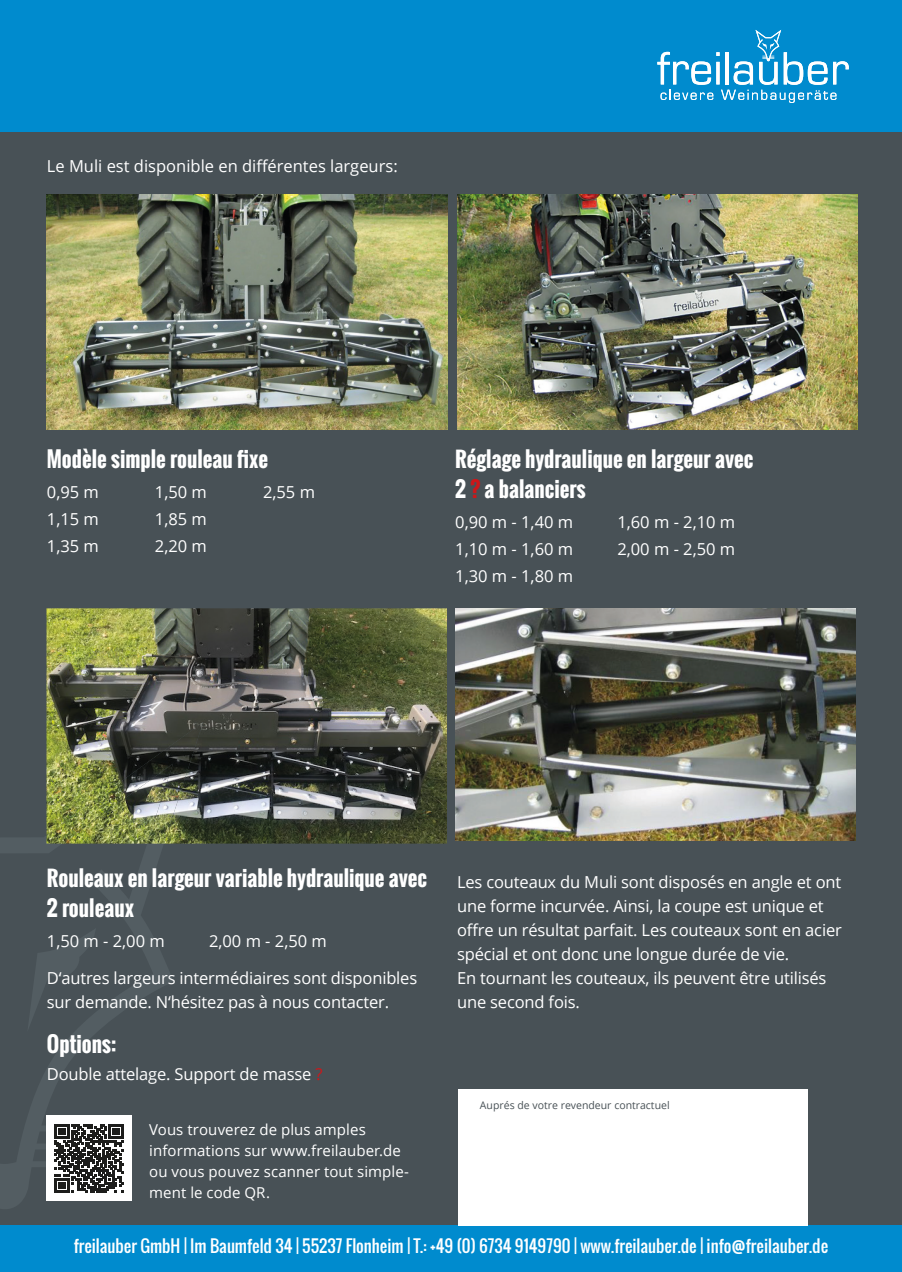
<style>
.page{position:relative;width:902px;height:1272px;background:#fff}
.page>*{position:absolute;margin:0;border:0;box-sizing:border-box;transform-origin:0 0}
.t1{font:700 21px/30px "Oswald";color:#fff}
.t2{font:16.5px/24px "Open Sans";letter-spacing:-.01em;color:#fff}
.t3{font:16.5px "Oswald";color:#fff}
.t4{font:15px/21px "Open Sans";letter-spacing:.005em;color:#fff}
.t5{font:10.5px "Open Sans";color:#485156}
.s1{color:#cd171a}
</style>
<div class="page">
<div style="left:0;top:94px;width:901px;height:1177px;background:#485156"></div>
<svg style="left:0;top:837px;width:203px;height:372px"></svg>
<div style="left:0;top:0;width:901px;height:132px;background:#008bce"></div>
<div style="left:0;top:1225px;width:901px;height:46px;background:#008bce"></div>
<svg style="left:657px;top:30px;width:191px;height:73px"></svg>
<div style="left:458px;top:1089px;width:349px;height:136px;background:#fff"></div>
<div style="left:46px;top:1115px;width:85px;height:85px;background:#fff"></div>
<svg style="left:55px;top:1124px;width:68px;height:68px"></svg>
<img style="left:46px;top:195px;width:401px;height:235px">
<img style="left:46px;top:608px;width:401px;height:235px">
<img style="left:46px;top:722px;width:157px;height:121px">
<img style="left:457px;top:195px;width:400px;height:235px">
<img style="left:455px;top:608px;width:400px;height:232px">
<p class="t2" style="left:47px;top:154px;width:352px">Le Muli est disponible en différentes largeurs:</p>
<p class="t1" style="left:47px;top:444px;width:223px">Modèle simple rouleau fixe</p>
<p class="t2" style="left:47px;top:480px;width:53px">0,95 m</p>
<p class="t2" style="left:155px;top:480px;width:53px">1,50 m</p>
<p class="t2" style="left:263px;top:480px;width:53px">2,55 m</p>
<p class="t2" style="left:47px;top:507px;width:53px">1,15 m</p>
<p class="t2" style="left:155px;top:507px;width:53px">1,85 m</p>
<p class="t2" style="left:47px;top:534px;width:53px">1,35 m</p>
<p class="t2" style="left:155px;top:534px;width:53px">2,20 m</p>
<p class="t1" style="left:455px;top:444px;width:299px">Réglage hydraulique en largeur avec<br>2 <span class="s1">?</span> a balanciers</p>
<p class="t2" style="left:455px;top:510px;width:119px">0,90 m - 1,40 m</p>
<p class="t2" style="left:617px;top:510px;width:119px">1,60 m - 2,10 m</p>
<p class="t2" style="left:455px;top:537px;width:119px">1,10 m - 1,60 m</p>
<p class="t2" style="left:617px;top:537px;width:119px">2,00 m - 2,50 m</p>
<p class="t2" style="left:455px;top:564px;width:119px">1,30 m - 1,80 m</p>
<p class="t1" style="left:47px;top:863px;width:381px">Rouleaux en largeur variable hydraulique avec<br>2 rouleaux</p>
<p class="t2" style="left:47px;top:928px;width:119px">1,50 m - 2,00 m</p>
<p class="t2" style="left:209px;top:928px;width:119px">2,00 m - 2,50 m</p>
<p class="t2" style="left:47px;top:965px;width:372px">D‘autres largeurs intermédiaires sont disponibles sur demande. N‘hésitez pas à nous contacter.</p>
<p class="t1" style="left:47px;top:1028px;width:71px">Options:</p>
<p class="t2" style="left:47px;top:1061px;width:277px">Double attelage. Support de masse <span class="s1">?</span></p>
<p class="t4" style="left:149px;top:1118px;width:261px">Vous trouverez de plus amples informations sur www.freilauber.de ou vous pouvez scanner tout simple&shy;ment le code QR.</p>
<p class="t2" style="left:457px;top:869px;width:386px">Les couteaux du Muli sont disposés en angle et ont une forme incurvée. Ainsi, la coupe est unique et offre un résultat parfait. Les couteaux sont en acier spécial et ont donc une longue durée de vie.<br>En tournant les couteaux, ils peuvent être utilisés une second fois.</p>
<p class="t5" style="left:480px;top:1097px;width:191px">Auprés de votre revendeur contractuel</p>
<p class="t3" style="left:74px;top:1233px;width:756px">freilauber GmbH | Im Baumfeld 34 | 55237 Flonheim | T.: +49 (0) 6734 9149790 | www.freilauber.de | info@freilauber.de</p>
</div>
